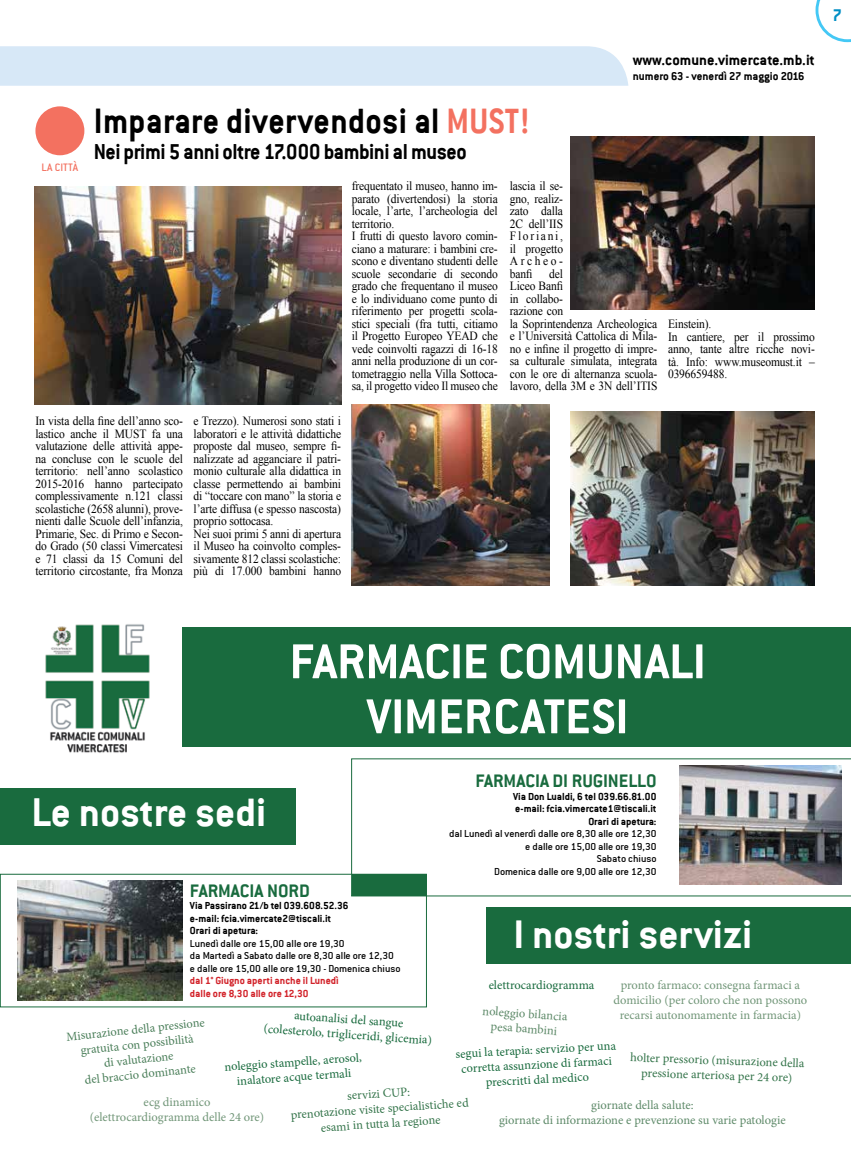
<style>
.page{position:relative;width:851px;height:1170px;background:#fff}
.page>*{position:absolute;margin:0;border:0;box-sizing:border-box;transform-origin:0 0}
.t1{font:700 53.75px/55px "Conduit ITC";color:#fff;text-align:center}
.t2{font:700 43.75px "Conduit ITC";color:#fff}
.t3{font:700 38.75px "Conduit ITC";letter-spacing:.01em;color:#000;scale:.92 1}
.t4{font:700 23.75px "Conduit ITC";letter-spacing:-.02em;color:#000;scale:.94 1}
.t5{font:700 20px "Conduit ITC";color:#196b3e}
.t6{font:700 18.75px "Conduit ITC";color:#008fc5}
.t7{font:700 16.25px "Conduit ITC";color:#000}
.t8{font:12.5px/12.5px "Times New Roman";letter-spacing:-.01em;color:#000;scale:.92 1}
.t9{font:12.5px/15px "Minion Pro";color:#196b3e;text-align:center}
.t10{font:12.5px/15px "Minion Pro";color:#719678;text-align:center}
.t11{font:12.5px/15px "Minion Pro";color:#35754b;text-align:center}
.t12{font:12.5px/15px "Minion Pro";color:#5e8a69;text-align:center}
.t13{font:12.5px/15px "Minion Pro";color:#4b7f5a;text-align:center}
.t14{font:700 12.5px "Conduit ITC";color:#000}
.t15{font:12px "Conduit ITC";color:#f37160}
.t16{font:11.25px/12.5px "Conduit ITC";color:#000}
.t17{font:700 11.25px/12.5px "Conduit ITC";color:#000}
.t18{font:700 11.25px/12.5px "Conduit ITC";color:#d2232a}
.s1{color:#f37160}
</style>
<div class="page">
<div style="left:0;top:46px;width:628px;height:40px;background:#d7e8f7"></div>
<svg style="left:815px;top:0;width:35px;height:42px"></svg>
<div style="left:35px;top:106px;width:49px;height:49px;background:#f37160;border-radius:50%"></div>
<img style="left:570px;top:136px;width:244px;height:174px">
<img style="left:34px;top:186px;width:308px;height:218px">
<img style="left:351px;top:404px;width:198px;height:181px">
<img style="left:570px;top:411px;width:244px;height:174px">
<div style="left:183px;top:627px;width:667px;height:119px;background:#196b3e"></div>
<img style="left:45px;top:624px;width:105px;height:129px">
<img style="left:18px;top:880px;width:165px;height:120px">
<svg style="left:351px;top:758px;width:499px;height:138px"></svg>
<div style="left:0;top:873px;width:426px;height:134px;border:1px solid #196b3e"></div>
<div style="left:352px;top:873px;width:74px;height:22px;background:#196b3e"></div>
<div style="left:0;top:787px;width:295px;height:57px;background:#196b3e"></div>
<div style="left:486px;top:907px;width:364px;height:57px;background:#196b3e"></div>
<p class="t15" style="left:42px;top:160px;width:38px">LA CITTà</p>
<h3 class="t3" style="left:94px;top:98px;width:475px">Imparare divervendosi al <span class="s1">MUST!</span></h3>
<h3 class="t4" style="left:94px;top:137px;width:398px">Nei primi 5 anni oltre 17.000 bambini al museo</h3>
<h3 class="t7" style="left:632px;top:51px;width:183px">www.comune.vimercate.mb.it</h3>
<p class="t14" style="left:632px;top:69px;width:173px">numero 63 - venerdì 27 maggio 2016</p>
<p class="t8" style="left:351px;top:179px;width:160px">frequentato il museo, hanno im&shy;parato (divertendosi) la storia locale, l’arte, l’archeologia del territorio.<br>I frutti di questo lavoro comin&shy;ciano a maturare: i bambini cre&shy;scono e diventano studenti delle scuole secondarie di secondo grado che frequentano il museo e lo individuano come punto di riferimento per progetti scola&shy;stici speciali (fra tutti, citiamo il Progetto Europeo YEAD che vede coinvolti ragazzi di 16-18 anni nella produzione di un cor&shy;tometraggio nella Villa Sottoca&shy;sa, il progetto video Il museo che</p>
<p class="t8" style="left:510px;top:179px;width:59px;text-align:justify">lascia il se&shy;gno, realiz&shy;zato dalla 2C dell’IIS Floriani, il progetto Archeo&shy;banfi</p>
<p class="t8" style="left:510px;top:267px;width:162px;text-indent:39px">del<br>Liceo Banfi<br>in collabo-<br>razione con<br>la Soprintendenza Archeologica e l’Università Cattolica di Mila&shy;no e infine il progetto di impre&shy;sa culturale simulata, integrata con le ore di alternanza scuola&shy;lavoro, della 3M e 3N dell’ITIS</p>
<p class="t8" style="left:668px;top:318px;width:161px">Einstein).<br>In cantiere, per il prossimo anno, tante altre ricche novi&shy;tà. Info: www.museomust.it –<br>0396659488.</p>
<p class="t8" style="left:35px;top:414px;width:162px;text-align:justify">In vista della fine dell’anno sco&shy;lastico anche il MUST fa una valutazione delle attività appe&shy;na concluse con le scuole del territorio: nell’anno scolastico 2015-2016 hanno partecipato complessivamente n.121 classi scolastiche (2658 alunni), prove&shy;nienti dalle Scuole dell’infanzia, Primarie, Sec. di Primo e Secon&shy;do Grado (50 classi Vimercatesi e 71 classi da 15 Comuni del territorio circostante, fra Monza</p>
<p class="t8" style="left:193px;top:414px;width:162px">e Trezzo). Numerosi sono stati i laboratori e le attività didattiche proposte dal museo, sempre fi&shy;nalizzate ad agganciare il patri&shy;monio culturale alla didattica in classe permettendo ai bambini di “toccare con mano” la storia e l’arte diffusa (e spesso nascosta) proprio sottocasa.<br>Nei suoi primi 5 anni di apertura il Museo ha coinvolto comples&shy;sivamente 812 classi scolastiche: più di 17.000 bambini hanno</p>
<h3 class="t6" style="left:832px;top:4px;width:11px">7</h3>
<h2 class="t2" style="left:31px;top:787px;width:236px">Le nostre sedi</h2>
<h1 class="t1" style="left:289px;top:633px;width:418px">FARMACIE COMUNALI<br>VIMERCATESI</h1>
<h3 class="t5" style="left:475px;top:769px;width:183px">FARMACIA DI RUGINELLO</h3>
<p class="t17" style="left:513px;top:789px;width:145px;text-align:right">Via Don Lualdi, 6 tel 039.66.81.00 e-mail: fcia.vimercate1@tiscali.it<br>Orari di apetura:</p>
<p class="t16" style="left:449px;top:827px;width:209px;text-align:right">dal Lunedì al venerdì dalle ore 8,30 alle ore 12,30 e dalle ore 15,00 alle ore 19,30<br>Sabato chiuso<br>Domenica dalle ore 9,00 alle ore 12,30</p>
<h3 class="t5" style="left:190px;top:878px;width:119px">FARMACIA NORD</h3>
<p class="t17" style="left:190px;top:899px;width:160px">Via Passirano 21/b tel 039.608.52.36 e-mail: fcia.vimercate2@tiscali.it<br>Orari di apetura:</p>
<p class="t16" style="left:190px;top:936px;width:212px">Lunedì dalle ore 15,00 alle ore 19,30<br>da Martedì a Sabato dalle ore 8,30 alle ore 12,30 e dalle ore 15,00 alle ore 19,30 - Domenica chiuso</p>
<p class="t18" style="left:190px;top:974px;width:150px">dal 1° Giugno aperti anche il Lunedì dalle ore 8,30 alle ore 12,30</p>
<h2 class="t2" style="left:513px;top:908px;width:240px">I nostri servizi</h2>
<p class="t10" style="left:613px;top:977px;width:195px">pronto farmaco: consegna farmaci a domicilio (per coloro che non possono recarsi autonomamente in farmacia)</p>
<p class="t9" style="left:455px;top:1046px;width:162px;rotate:-3deg">segui la terapia: servizio per una corretta assunzione di farmaci prescritti dal medico</p>
<p class="t12" style="left:499px;top:1097px;width:288px">giornate della salute:<br>giornate di informazione e prevenzione su varie patologie</p>
<p class="t9" style="left:488px;top:977px;width:107px">elettrocardiogramma</p>
<p class="t12" style="left:483px;top:1003px;width:87px;rotate:4deg">noleggio bilancia pesa bambini</p>
<p class="t13" style="left:66px;top:1029px;width:140px;rotate:-6deg">Misurazione della pressione gratuita con possibilità<br>di valutazione<br>del braccio dominante</p>
<p class="t9" style="left:265px;top:1005px;width:170px;rotate:4deg">autoanalisi del sangue (colesterolo, trigliceridi, glicemia)</p>
<p class="t10" style="left:90px;top:1094px;width:176px">ecg dinamico (elettrocardiogramma delle 24 ore)</p>
<p class="t11" style="left:630px;top:1049px;width:176px;rotate:2deg">holter pressorio (misurazione della pressione arteriosa per 24 ore)</p>
<p class="t9" style="left:224px;top:1059px;width:139px;rotate:-4deg">noleggio stampelle, aerosol, inalatore acque termali</p>
<p class="t11" style="left:289px;top:1092px;width:180px;rotate:-4deg">servizi CUP:<br>prenotazione visite specialistiche ed esami in tutta la regione</p>
</div>
